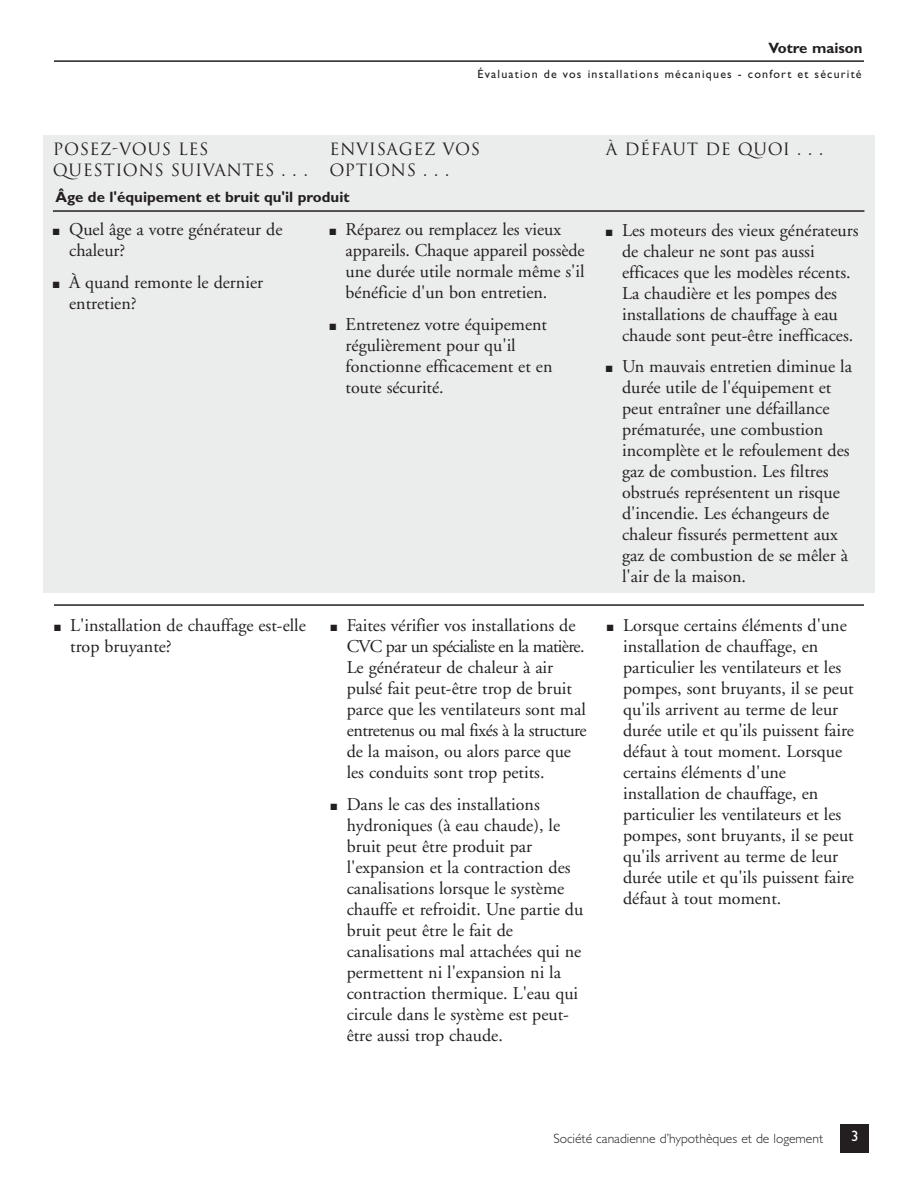
<style>
.page{position:relative;width:918px;height:1188px;background:#fff}
.page>*{position:absolute;margin:0;border:0;box-sizing:border-box;transform-origin:0 0}
.t1{font:18px/21px "Adobe Garamond";color:#231f20}
.t2{font:16.5px/21px "Trajan";letter-spacing:.03em;color:#231f20}
.t3{font:700 15px "Gill Sans Std";color:#231f20}
.t4{font:15px "Gill Sans Std";color:#fff}
.t5{font:300 13.5px "Gill Sans Std";color:#231f20}
.t6{font:12px "Gill Sans Std";letter-spacing:.1em;color:#231f20}
</style>
<div class="page">
<div style="left:841px;top:1124px;width:28px;height:29px;background:#231f20"></div>
<hr style="left:54px;top:60px;width:810px;height:2px;background:#231f20">
<div style="left:43px;top:135px;width:832px;height:457px;background:#ebecec"></div>
<hr style="left:54px;top:604px;width:810px;height:2px;background:#231f20">
<hr style="left:53px;top:210px;width:811px;height:2px;background:#231f20">
<p class="t2" style="left:53px;top:139px;width:256px">POSEZ-VOUS LES<br>QUESTIONS SUIVANTES . . .</p>
<p class="t3" style="left:768px;top:43px;width:96px">Votre maison</p>
<p class="t6" style="left:478px;top:69px;width:386px">Évaluation de vos installations mécaniques - confort et sécurité</p>
<p class="t2" style="left:329px;top:139px;width:152px">ENVISAGEZ VOS<br>OPTIONS . . .</p>
<p class="t2" style="left:606px;top:139px;width:219px">À DÉFAUT DE QUOI . . .</p>
<p class="t3" style="left:56px;top:192px;width:295px">Âge de l'équipement et bruit qu'il produit</p>
<p class="t1" style="left:69px;top:220px;width:215px;text-indent:-16px">■ Quel âge a votre générateur de chaleur?</p>
<p class="t1" style="left:69px;top:273px;width:195px;text-indent:-16px">■ À quand remonte le dernier entretien?</p>
<p class="t1" style="left:346px;top:220px;width:241px;text-indent:-16px">■ Réparez ou remplacez les vieux appareils. Chaque appareil possède une durée utile normale même s'il bénéficie d'un bon entretien.</p>
<p class="t1" style="left:346px;top:315px;width:208px;text-indent:-16px">■ Entretenez votre équipement régulièrement pour qu'il fonctionne efficacement et en toute sécurité.</p>
<p class="t1" style="left:622px;top:221px;width:238px;text-indent:-16px">■ Les moteurs des vieux générateurs de chaleur ne sont pas aussi efficaces que les modèles récents.<br>La chaudière et les pompes des installations de chauffage à eau chaude sont peut-être inefficaces.</p>
<p class="t1" style="left:622px;top:358px;width:231px;text-indent:-16px">■ Un mauvais entretien diminue la durée utile de l'équipement et peut entraîner une défaillance prématurée, une combustion incomplète et le refoulement des gaz de combustion. Les filtres obstrués représentent un risque d'incendie. Les échangeurs de chaleur fissurés permettent aux gaz de combustion de se mêler à l'air de la maison.</p>
<p class="t1" style="left:70px;top:616px;width:237px;text-indent:-16px">■ L'installation de chauffage est-elle trop bruyante?</p>
<p class="t1" style="left:347px;top:616px;width:242px;text-indent:-16px">■ Faites vérifier vos installations de CVC par un spécialiste en la matière.<br>Le générateur de chaleur à air pulsé fait peut-être trop de bruit parce que les ventilateurs sont mal entretenus ou mal fixés à la structure de la maison, ou alors parce que les conduits sont trop petits.</p>
<p class="t1" style="left:347px;top:795px;width:238px;text-indent:-16px">■ Dans le cas des installations hydroniques (à eau chaude), le bruit peut être produit par l'expansion et la contraction des canalisations lorsque le système chauffe et refroidit. Une partie du bruit peut être le fait de canalisations mal attachées qui ne permettent ni l'expansion ni la contraction thermique. L'eau qui circule dans le système est peut&shy;être aussi trop chaude.</p>
<p class="t1" style="left:623px;top:616px;width:232px;text-indent:-16px">■ Lorsque certains éléments d'une installation de chauffage, en particulier les ventilateurs et les pompes, sont bruyants, il se peut qu'ils arrivent au terme de leur durée utile et qu'ils puissent faire défaut à tout moment. Lorsque certains éléments d'une installation de chauffage, en particulier les ventilateurs et les pompes, sont bruyants, il se peut qu'ils arrivent au terme de leur durée utile et qu'ils puissent faire défaut à tout moment.</p>
<p class="t5" style="left:553px;top:1134px;width:271px">Société canadienne d’hypothèques et de logement</p>
<p class="t4" style="left:851px;top:1131px;width:9px">3</p>
</div>
